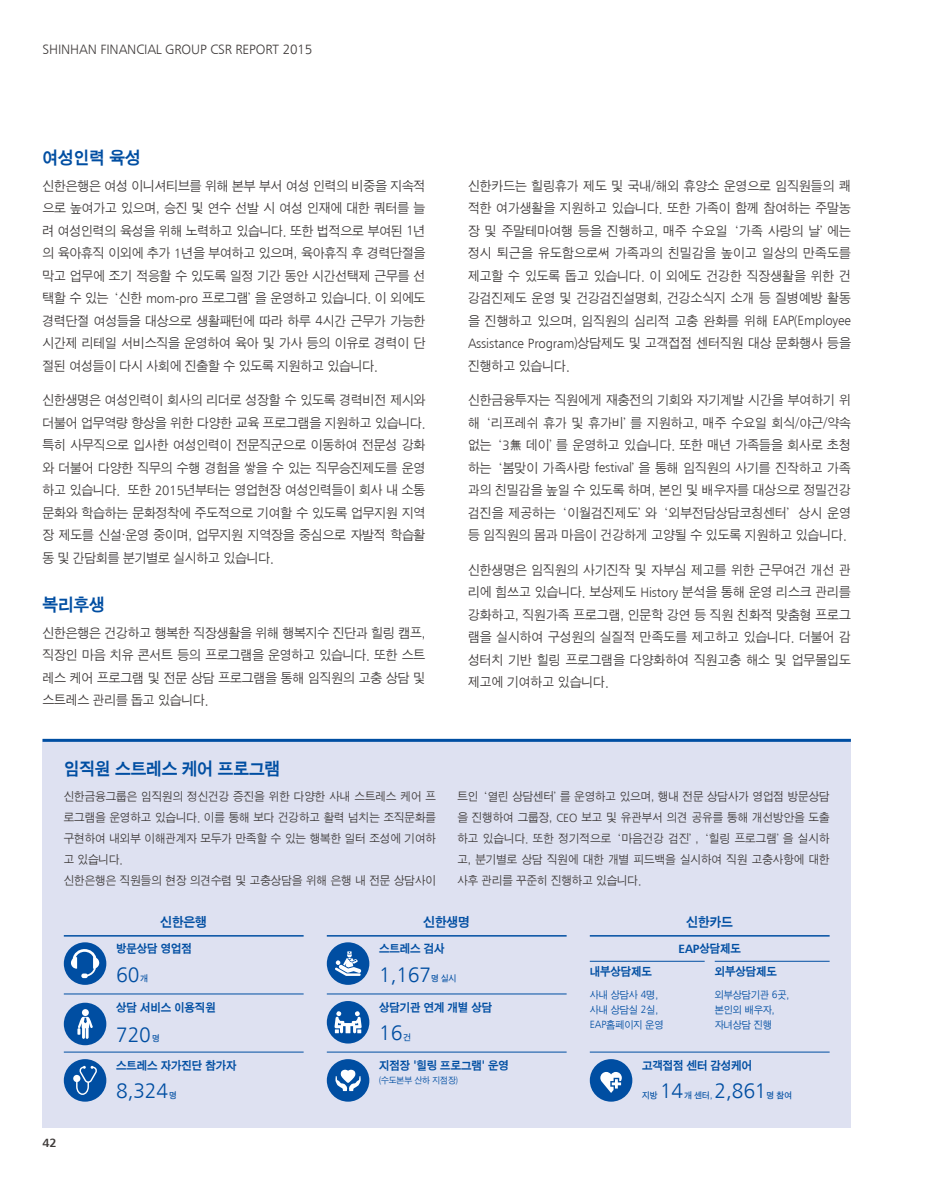
<style>
.page{position:relative;width:936px;height:1191px;background:#fff}
.page>*{position:absolute;margin:0;border:0;box-sizing:border-box;transform-origin:0 0}
.t1{font:21px "Humanist 777 BT Light B";letter-spacing:-.01em;color:#004ea2}
.t2{font:18px "Sand Kg";letter-spacing:-.01em;color:#004ea2}
.t3{font:13.5px/22.5px "Sand Jg";letter-spacing:-.005em;color:#3f3b3a;text-align:justify}
.t4{font:13.5px "Humanist 777 BT Light B";letter-spacing:-.01em;color:#3f3b3a}
.t5{font:13.5px "Sand Kg";letter-spacing:-.01em;color:#004ea2}
.t6{font:12px/21px "Sand Jg";color:#3f3b3a}
.t7{font:12px "Sand Kg";letter-spacing:-.01em;color:#004ea2}
.t8{font:12px "Humanist 777 BT Bold B";color:#3f3b3a}
.t9{font:10.5px/15px "Sand Jg";letter-spacing:-.01em;color:#004ea2}
.t10{font:9px "Sand Tg";letter-spacing:-.01em;color:#004ea2}
.t11{font:9px "Sand Jg";letter-spacing:-.01em;color:#004ea2}
.s1{font-family:"Humanist 777 BT Light B"}
.s2{font-family:"Nanum Gothic"}
.s3{font-family:"Humanist 777 BT Bold B"}
</style>
<div class="page">
<div style="left:43px;top:739px;width:807px;height:388px;background:#dee1f1"></div>
<hr style="left:43px;top:739px;width:807px;height:3px;background:#004ea2">
<hr style="left:64px;top:935px;width:239px;height:1px;background:#004ea2">
<hr style="left:64px;top:993px;width:239px;height:1px;background:#004ea2">
<hr style="left:64px;top:1051px;width:239px;height:1px;background:#004ea2">
<hr style="left:327px;top:935px;width:239px;height:1px;background:#004ea2">
<hr style="left:327px;top:993px;width:239px;height:1px;background:#004ea2">
<hr style="left:327px;top:1051px;width:239px;height:1px;background:#004ea2">
<hr style="left:589px;top:1051px;width:240px;height:1px;background:#004ea2">
<hr style="left:589px;top:935px;width:240px;height:1px;background:#004ea2">
<div style="left:64px;top:942px;width:42px;height:42px;background:#004ea2;border-radius:50%"></div>
<svg style="left:71px;top:949px;width:28px;height:29px"></svg>
<div style="left:64px;top:1002px;width:42px;height:43px;background:#004ea2;border-radius:50%"></div>
<div style="left:82px;top:1009px;width:7px;height:7px;background:#fff;border-radius:50%"></div>
<svg style="left:77px;top:1016px;width:16px;height:22px"></svg>
<div style="left:64px;top:1059px;width:42px;height:42px;background:#004ea2;border-radius:50%"></div>
<svg style="left:73px;top:1065px;width:24px;height:30px"></svg>
<div style="left:327px;top:942px;width:42px;height:42px;background:#004ea2;border-radius:50%"></div>
<svg style="left:335px;top:951px;width:26px;height:25px"></svg>
<hr style="left:589px;top:961px;width:115px;height:1px;background:#004ea2">
<hr style="left:714px;top:961px;width:115px;height:1px;background:#004ea2">
<div style="left:327px;top:1001px;width:42px;height:42px;background:#004ea2;border-radius:50%"></div>
<svg style="left:334px;top:1011px;width:27px;height:22px"></svg>
<div style="left:589px;top:1059px;width:43px;height:42px;background:#004ea2;border-radius:50%"></div>
<svg style="left:600px;top:1072px;width:21px;height:21px"></svg>
<div style="left:327px;top:1059px;width:42px;height:42px;background:#004ea2;border-radius:50%"></div>
<svg style="left:335px;top:1069px;width:26px;height:22px"></svg>
<p class="t4" style="left:43px;top:41px;width:271px">SHINHAN FINANCIAL GROUP CSR REPORT 2015</p>
<h2 class="t2" style="left:43px;top:149px;width:100px">여성인력 육성</h2>
<p class="t3" style="left:43px;top:175px;width:384px">신한은행은 여성 이니셔티브를 위해 본부 부서 여성 인력의 비중을 지속적 으로 높여가고 있으며, 승진 및 연수 선발 시 여성 인재에 대한 쿼터를 늘 려 여성인력의 육성을 위해 노력하고 있습니다. 또한 법적으로 부여된 <span class="s1">1</span>년 의 육아휴직 이외에 추가 <span class="s1">1</span>년을 부여하고 있으며, 육아휴직 후 경력단절을 막고 업무에 조기 적응할 수 있도록 일정 기간 동안 시간선택제 근무를 선 택할 수 있는 ‘신한 <span class="s1">mom-pro</span> 프로그램’을 운영하고 있습니다. 이 외에도 경력단절 여성들을 대상으로 생활패턴에 따라 하루 <span class="s1">4</span>시간 근무가 가능한 시간제 리테일 서비스직을 운영하여 육아 및 가사 등의 이유로 경력이 단 절된 여성들이 다시 사회에 진출할 수 있도록 지원하고 있습니다.</p>
<p class="t3" style="left:43px;top:389px;width:384px">신한생명은 여성인력이 회사의 리더로 성장할 수 있도록 경력비전 제시와 더불어 업무역량 향상을 위한 다양한 교육 프로그램을 지원하고 있습니다. 특히 사무직으로 입사한 여성인력이 전문직군으로 이동하여 전문성 강화 와 더불어 다양한 직무의 수행 경험을 쌓을 수 있는 직무승진제도를 운영 하고 있습니다. 또한 <span class="s1">2015</span>년부터는 영업현장 여성인력들이 회사 내 소통 문화와 학습하는 문화정착에 주도적으로 기여할 수 있도록 업무지원 지역 장 제도를 신설<span class="s2">·</span>운영 중이며, 업무지원 지역장을 중심으로 자발적 학습활 동 및 간담회를 분기별로 실시하고 있습니다.</p>
<h2 class="t2" style="left:43px;top:596px;width:64px">복리후생</h2>
<p class="t3" style="left:43px;top:622px;width:384px">신한은행은 건강하고 행복한 직장생활을 위해 행복지수 진단과 힐링 캠프, 직장인 마음 치유 콘서트 등의 프로그램을 운영하고 있습니다. 또한 스트 레스 케어 프로그램 및 전문 상담 프로그램을 통해 임직원의 고충 상담 및 스트레스 관리를 돕고 있습니다.</p>
<h2 class="t2" style="left:64px;top:759px;width:218px">임직원 스트레스 케어 프로그램</h2>
<p class="t3" style="left:468px;top:175px;width:384px">신한카드는 힐링휴가 제도 및 국내/해외 휴양소 운영으로 임직원들의 쾌 적한 여가생활을 지원하고 있습니다. 또한 가족이 함께 참여하는 주말농 장 및 주말테마여행 등을 진행하고, 매주 수요일 ‘가족 사랑의 날’에는 정시 퇴근을 유도함으로써 가족과의 친밀감을 높이고 일상의 만족도를 제고할 수 있도록 돕고 있습니다. 이 외에도 건강한 직장생활을 위한 건 강검진제도 운영 및 건강검진설명회, 건강소식지 소개 등 질병예방 활동 을 진행하고 있으며, 임직원의 심리적 고충 완화를 위해 <span class="s1">EAP</span>(<span class="s1">Employee Assistance Program</span>)상담제도 및 고객접점 센터직원 대상 문화행사 등을 진행하고 있습니다.</p>
<p class="t3" style="left:468px;top:389px;width:384px">신한금융투자는 직원에게 재충전의 기회와 자기계발 시간을 부여하기 위 해 ‘리프레쉬 휴가 및 휴가비’를 지원하고, 매주 수요일 회식/야근/약속 없는 ‘<span class="s1">3</span>無 데이’를 운영하고 있습니다. 또한 매년 가족들을 회사로 초청 하는 ‘봄맞이 가족사랑 <span class="s1">festival</span>’을 통해 임직원의 사기를 진작하고 가족 과의 친밀감을 높일 수 있도록 하며, 본인 및 배우자를 대상으로 정밀건강 검진을 제공하는 ‘이월검진제도’와 ‘외부전담상담코칭센터’상시 운영 등 임직원의 몸과 마음이 건강하게 고양될 수 있도록 지원하고 있습니다.</p>
<p class="t3" style="left:468px;top:559px;width:384px">신한생명은 임직원의 사기진작 및 자부심 제고를 위한 근무여건 개선 관 리에 힘쓰고 있습니다. 보상제도 <span class="s1">History</span> 분석을 통해 운영 리스크 관리를 강화하고, 직원가족 프로그램, 인문학 강연 등 직원 친화적 맞춤형 프로그 램을 실시하여 구성원의 실질적 만족도를 제고하고 있습니다. 더불어 감 성터치 기반 힐링 프로그램을 다양화하여 직원고충 해소 및 업무몰입도 제고에 기여하고 있습니다.</p>
<p class="t6" style="left:64px;top:786px;width:374px">신한금융그룹은 임직원의 정신건강 증진을 위한 다양한 사내 스트레스 케어 프 로그램을 운영하고 있습니다. 이를 통해 보다 건강하고 활력 넘치는 조직문화를 구현하여 내외부 이해관계자 모두가 만족할 수 있는 행복한 일터 조성에 기여하 고 있습니다.<br>신한은행은 직원들의 현장 의견수렴 및 고충상담을 위해 은행 내 전문 상담사이</p>
<p class="t6" style="left:457px;top:786px;width:374px;text-align:justify">트인 ‘열린 상담센터’를 운영하고 있으며, 행내 전문 상담사가 영업점 방문상담 을 진행하여 그룹장, <span class="s1">CEO</span> 보고 및 유관부서 의견 공유를 통해 개선방안을 도출 하고 있습니다. 또한 정기적으로 ‘마음건강 검진’, ‘힐링 프로그램’을 실시하 고, 분기별로 상담 직원에 대한 개별 피드백을 실시하여 직원 고충사항에 대한 사후 관리를 꾸준히 진행하고 있습니다.</p>
<p class="t8" style="left:43px;top:1134px;width:16px">42</p>
<p class="t5" style="left:160px;top:914px;width:48px">신한은행</p>
<p class="t5" style="left:423px;top:914px;width:48px">신한생명</p>
<p class="t5" style="left:686px;top:914px;width:48px">신한카드</p>
<p class="t7" style="left:116px;top:942px;width:77px">방문상담 영업점</p>
<h1 class="t1" style="left:116px;top:961px;width:25px">60</h1>
<p class="t10" style="left:140px;top:973px;width:9px">개</p>
<p class="t7" style="left:116px;top:1001px;width:101px">상담 서비스 이용직원</p>
<h1 class="t1" style="left:116px;top:1021px;width:36px">720</h1>
<p class="t10" style="left:152px;top:1034px;width:9px">명</p>
<p class="t7" style="left:116px;top:1059px;width:122px">스트레스 자가진단 참가자</p>
<h1 class="t1" style="left:116px;top:1078px;width:54px">8,324</h1>
<p class="t10" style="left:169px;top:1090px;width:9px">명</p>
<p class="t7" style="left:678px;top:942px;width:64px"><span class="s3">EAP</span>상담제도</p>
<p class="t7" style="left:379px;top:942px;width:67px">스트레스 검사</p>
<h1 class="t1" style="left:379px;top:961px;width:54px">1,167</h1>
<p class="t10" style="left:431px;top:973px;width:27px">명 실시</p>
<p class="t7" style="left:589px;top:965px;width:64px">내부상담제도</p>
<p class="t7" style="left:714px;top:965px;width:64px">외부상담제도</p>
<p class="t9" style="left:589px;top:987px;width:75px">사내 상담사 <span class="s1">4</span>명, 사내 상담실 <span class="s1">2</span>실,<br><span class="s1">EAP</span>홈페이지 운영</p>
<p class="t9" style="left:714px;top:987px;width:76px">외부상담기관 <span class="s1">6</span>곳, 본인외 배우자, 자녀상담 진행</p>
<p class="t7" style="left:379px;top:1001px;width:115px">상담기관 연계 개별 상담</p>
<h1 class="t1" style="left:379px;top:1020px;width:25px">16</h1>
<p class="t10" style="left:403px;top:1032px;width:9px">건</p>
<p class="t7" style="left:379px;top:1059px;width:131px">지점장 '힐링 프로그램' 운영</p>
<p class="t11" style="left:379px;top:1075px;width:80px">(수도본부 산하 지점장)</p>
<p class="t7" style="left:642px;top:1059px;width:111px">고객접점 센터 감성케어</p>
<p class="t10" style="left:642px;top:1090px;width:17px">지방</p>
<h1 class="t1" style="left:660px;top:1078px;width:25px">14</h1>
<p class="t10" style="left:684px;top:1090px;width:29px">개 센터,</p>
<h1 class="t1" style="left:714px;top:1078px;width:54px">2,861</h1>
<p class="t10" style="left:766px;top:1090px;width:27px">명 참여</p>
</div>
